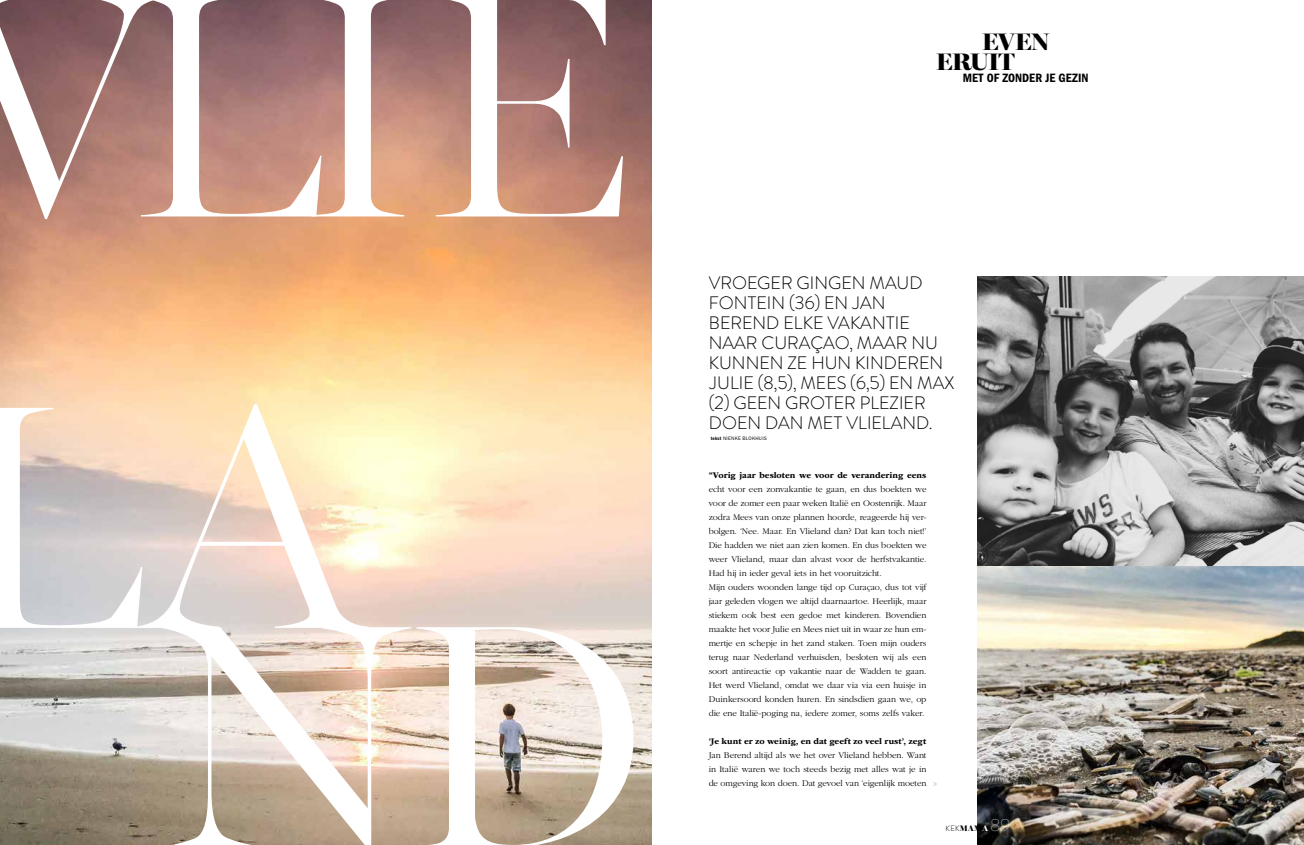
<style>
.page{position:relative;width:1304px;height:845px;background:#fff}
.page>*{position:absolute;margin:0;border:0;box-sizing:border-box;transform-origin:0 0}
.t1{font:300 322px "Miller Banner";letter-spacing:-.03em;color:#fff}
.t2{font:900 24px/20px "Miller Banner";letter-spacing:-.025em;color:#000}
.t3{font:300 18px/20px "Brandon Text";color:#000}
.t4{font:12.5px "ITC Franklin Gothic Std Dm Cd";color:#000}
.t5{font:300 9px/14px "ITC Garamond Std";letter-spacing:-.005em;color:#000}
.t6{font:700 9px "ITC Garamond Std";color:#000}
.t7{font:100 8.5px "Brandon Text";color:#000}
.t8{font:300 7.8px "Brandon Text";color:#000}
.t9{font:5px "ITC Franklin Gothic Std";letter-spacing:.04em;color:#000}
.s1{font-family:"ITC Franklin Gothic Std Dm Cd"}
.s2{font-family:"Miller Banner";font-weight:900;font-size:8px}
.s3{font-family:"Miller Banner";font-weight:900;font-size:8px;color:#fff}
.s4{font-weight:100;font-size:17px;color:#fff}
</style>
<div class="page">
<img style="left:0;top:0;width:651px;height:845px">
<img style="left:978px;top:566px;width:326px;height:279px">
<svg style="left:978px;top:276px;width:326px;height:290px"></svg>
<h1 class="t1" style="left:-57px;top:-87px;width:689px">VLIE</h1>
<h1 class="t1" style="left:-55px;top:324px;width:417px">LA</h1>
<h1 class="t1" style="left:161px;top:544px;width:487px">ND</h1>
<h2 class="t2" style="left:936px;top:31px;width:115px;text-indent:46px">EVEN<br>ERUIT</h2>
<h3 class="t4" style="left:963px;top:70px;width:127px">MET OF ZONDER JE GEZIN</h3>
<h3 class="t3" style="left:709px;top:272px;width:247px">VROEGER GINGEN MAUD<br>FONTEIN (36) EN JAN<br>BEREND ELKE VAKANTIE<br>NAAR CURAÇAO, MAAR NU<br>KUNNEN ZE HUN KINDEREN<br>JULIE (8,5), MEES (6,5) EN MAX (2) GEEN GROTER PLEZIER<br>DOEN DAN MET VLIELAND.</h3>
<p class="t9" style="left:711px;top:436px;width:58px"><span class="s1">tekst</span> NIENKE BLOKHUIS</p>
<p class="t6" style="left:709px;top:469px;width:219px">“Vorig jaar besloten we voor de verandering eens</p>
<p class="t5" style="left:709px;top:482px;width:219px">echt voor een zonvakantie te gaan, en dus boekten we voor de zomer een paar weken Italië en Oostenrijk. Maar zodra Mees van onze plannen hoorde, reageerde hij ver&shy;bolgen. ‘Nee. Maar. En Vlieland dan? Dat kan toch niet!’ Die hadden we niet aan zien komen. En dus boekten we weer Vlieland, maar dan alvast voor de herfstvakantie.<br>Had hij in ieder geval iets in het vooruitzicht.<br>Mijn ouders woonden lange tijd op Curaçao, dus tot vijf jaar geleden vlogen we altijd daarnaartoe. Heerlijk, maar stiekem ook best een gedoe met kinderen. Bovendien maakte het voor Julie en Mees niet uit in waar ze hun em&shy;mertje en schepje in het zand staken. Toen mijn ouders terug naar Nederland verhuisden, besloten wij als een soort antireactie op vakantie naar de Wadden te gaan.<br>Het werd Vlieland, omdat we daar via via een huisje in Duinkersoord konden huren. En sindsdien gaan we, op die ene Italië-poging na, iedere zomer, soms zelfs vaker.</p>
<p class="t6" style="left:709px;top:736px;width:219px">‘Je kunt er zo weinig, en dat geeft zo veel rust’, zegt</p>
<p class="t5" style="left:709px;top:748px;width:219px;text-align:justify">Jan Berend altijd als we het over Vlieland hebben. Want in Italië waren we toch steeds bezig met alles wat je in de omgeving kon doen. Dat gevoel van ‘eigenlijk moeten</p>
<p class="t7" style="left:933px;top:777px;width:7px">&gt;</p>
<p class="t8" style="left:946px;top:823px;width:66px">KEK<span class="s2">MAM</span><span class="s3">A</span> <span class="s4">89</span></p>
</div>
